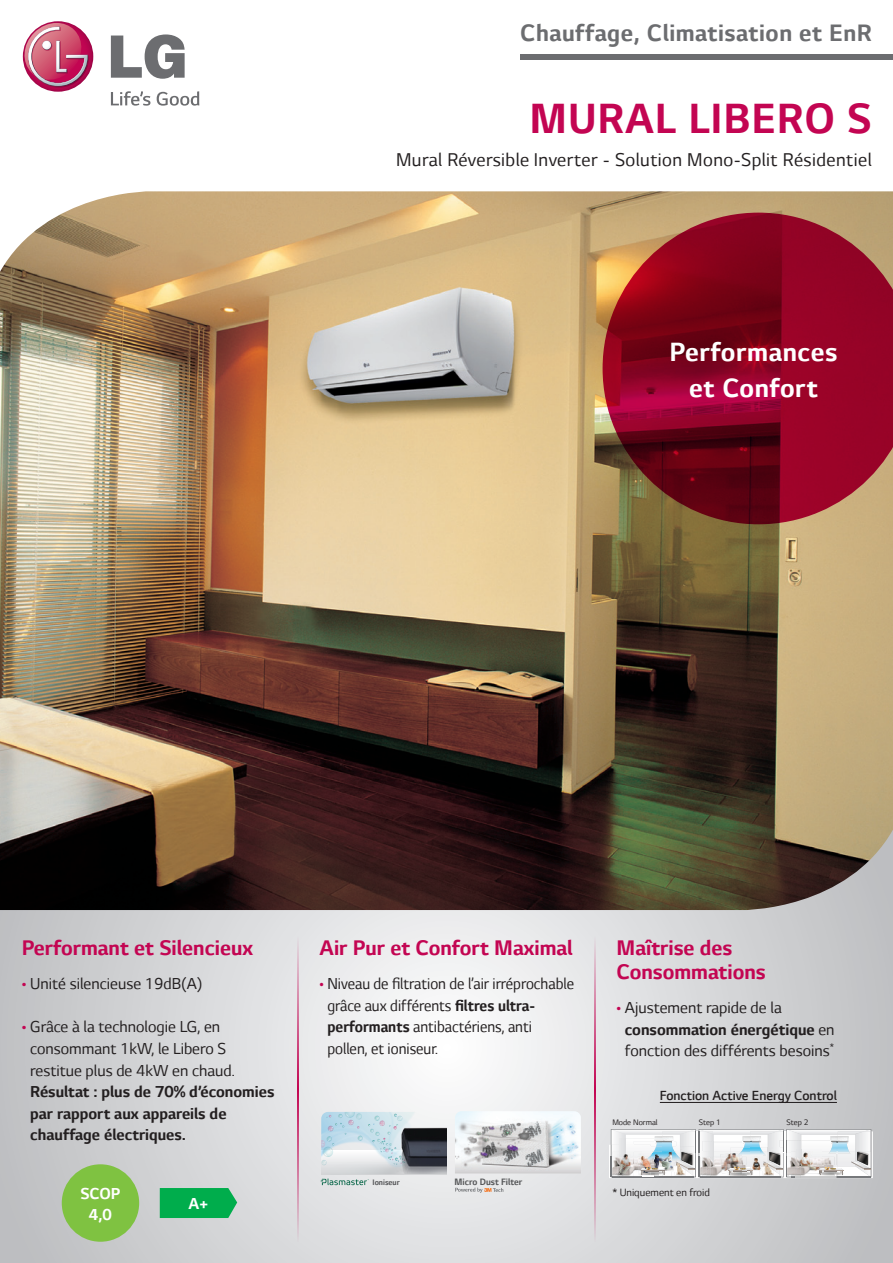
<style>
.page{position:relative;width:893px;height:1263px;background:#fff}
.page>*{position:absolute;margin:0;border:0;box-sizing:border-box;transform-origin:0 0}
.t1{font:700 48px "LG Smart";letter-spacing:.02em;color:#c30552}
.t2{font:700 30px "LG Smart";letter-spacing:.02em;color:#fff}
.t3{font:700 27px "LG Smart";letter-spacing:.02em;color:#6c6d70}
.t4{font:700 24px/24px "LG Smart";color:#c30552}
.t5{font:21px "LG Smart";letter-spacing:.02em;color:#231f20}
.t6{font:700 18px/21.6px "LG Smart";color:#231f20}
.t7{font:18px/21.6px "LG Smart";color:#231f20;scale:.94 1}
.t8{font:18px/21.6px "LG Smart";color:#231f20}
.t9{font:700 18px "LG Smart";color:#fff}
.t10{font:300 15px "LG Smart";color:#231f20}
.t11{font:12px "LG Smart";color:#231f20}
.t12{font:700 10.5px "LG Smart";color:#57585a}
.t13{font:9px "LG Smart";color:#231f20}
.t14{font:700 9px "LG Smart";color:#57585a}
.s1{color:#c30552}
.s2{font-weight:400;color:#c30552}
.s3{font-weight:400}
.s4{font-weight:700}
</style>
<div class="page">
<svg style="left:0;top:910px;width:893px;height:353px;background:#d8d9db"></svg>
<img style="left:0;top:191px;width:893px;height:719px">
<div style="left:521px;top:55px;width:372px;height:5px;background:#6c6d70"></div>
<svg style="left:23px;top:21px;width:70px;height:71px"></svg>
<svg style="left:22px;top:23px;width:67px;height:65px"></svg>
<svg style="left:111px;top:34px;width:74px;height:45px"></svg>
<svg style="left:111px;top:91px;width:39px;height:15px"></svg>
<svg style="left:157px;top:91px;width:42px;height:15px"></svg>
<svg style="left:603px;top:213px;width:290px;height:311px;background:#8e1e2c"></svg>
<hr style="left:297px;top:936px;width:1px;height:306px;background:#c30552">
<hr style="left:595px;top:936px;width:1px;height:306px;background:#c30552">
<div style="left:62px;top:1164px;width:77px;height:78px;background:#7fc241;border-radius:50%"></div>
<div style="left:160px;top:1188px;width:77px;height:30px;background:#00ad4c"></div>
<hr style="left:660px;top:1102px;width:177px;height:1px;background:#231f20">
<img style="left:871px;top:1131px;width:2px;height:47px">
<img style="left:609px;top:1145px;width:2px;height:33px">
<img style="left:610px;top:1157px;width:1px;height:19px">
<svg style="left:611px;top:1129px;width:260px;height:49px"></svg>
<img style="left:455px;top:1111px;width:126px;height:62px">
<img style="left:408px;top:1112px;width:20px;height:12px">
<svg style="left:321px;top:1112px;width:87px;height:28px;background:#c0dbe8"></svg>
<img style="left:321px;top:1140px;width:66px;height:34px">
<img style="left:387px;top:1124px;width:59px;height:50px">
<svg style="left:319px;top:1173px;width:53px;height:15px"></svg>
<svg style="left:455px;top:1187px;width:48px;height:6px"></svg>
<p class="t3" style="left:520px;top:17px;width:353px">Chauffage, Climatisation et EnR</p>
<p class="t1" style="left:529px;top:92px;width:344px">MURAL LIBERO S</p>
<p class="t5" style="left:396px;top:148px;width:477px">Mural Réversible Inverter - Solution Mono-Split Résidentiel</p>
<p class="t2" style="left:670px;top:335px;width:169px">Performances</p>
<p class="t2" style="left:689px;top:371px;width:130px">et Confort</p>
<p class="t4" style="left:22px;top:936px;width:233px">Performant et Silencieux</p>
<p class="t8" style="left:22px;top:973px;width:182px"><span class="s1">•</span> Unité silencieuse 19dB(A)</p>
<p class="t6" style="left:30px;top:1016px;width:246px;text-indent:-8px"><span class="s2">•</span> <span class="s3">Grâce à la technologie LG, en consommant 1kW, le Libero S restitue plus de 4kW en chaud.<br></span>Résultat : plus de 70% d’économies par rapport aux appareils de chauffage électriques.</p>
<p class="t9" style="left:80px;top:1183px;width:41px">SCOP</p>
<p class="t9" style="left:89px;top:1205px;width:24px">4,0</p>
<p class="t9" style="left:188px;top:1194px;width:22px">A+</p>
<p class="t4" style="left:320px;top:936px;width:254px">Air Pur et Confort Maximal</p>
<p class="t7" style="left:327px;top:973px;width:264px;text-indent:-8px"><span class="s1">•</span> Niveau de filtration de l’air irréprochable grâce aux différents <span class="s4">filtres ultra&shy;performants</span> antibactériens, anti pollen, et ioniseur.</p>
<p class="t14" style="left:372px;top:1177px;width:29px">Ioniseur</p>
<p class="t12" style="left:455px;top:1176px;width:69px">Micro Dust Filter</p>
<p class="t4" style="left:617px;top:936px;width:151px">Maîtrise des<br>Consommations</p>
<p class="t8" style="left:625px;top:997px;width:211px;text-indent:-8px"><span class="s1">•</span> Ajustement rapide de la <span class="s4">consommation énergétique</span> en fonction des différents besoins<sup>*</sup></p>
<p class="t10" style="left:660px;top:1087px;width:179px">Fonction Active Energy Control</p>
<p class="t13" style="left:612px;top:1117px;width:47px">Mode Normal</p>
<p class="t13" style="left:699px;top:1117px;width:23px">Step 1</p>
<p class="t13" style="left:786px;top:1117px;width:23px">Step 2</p>
<p class="t11" style="left:612px;top:1186px;width:99px">* Uniquement en froid</p>
</div>
